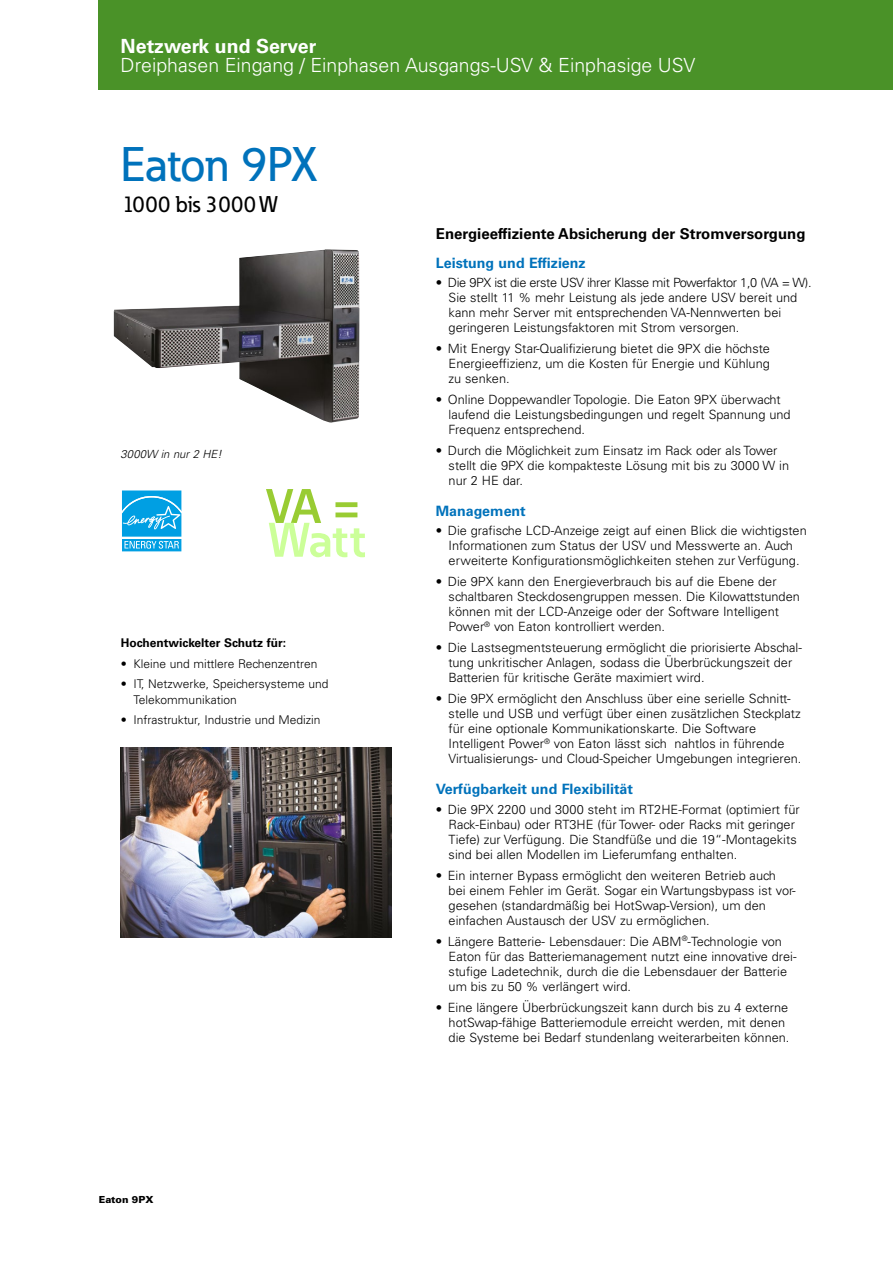
<style>
.page{position:relative;width:893px;height:1263px;background:#fff}
.page>*{position:absolute;margin:0;border:0;box-sizing:border-box;transform-origin:0 0}
._1_2a_Ü1_Produktname{font:500 48px "Eaton";letter-spacing:-.01em;color:#0072bb}
._1_2b_Ü1_Produkt_Unt{font:500 22.5px "Eaton";letter-spacing:.02em;color:#000}
._2_1b_Kapitel_Kasten{font:300 19.5px "Univers";color:#fff}
._2_1a_Kapitel_Kasten{font:700 19.5px "Univers";color:#fff}
._2_3_Ü4_11pt_schwarz{font:700 15px "Univers";color:#000}
._2_4_9_5pt_Blau_bold{font:700 14.25px "Univers";color:#0072bb}
.t1{font:300 12.75px/15px "Univers";color:#000}
.t2{font:300 12px/16.5px "Univers";color:#000}
._4_2a_Überschrift_kl{font:700 12px "Univers";color:#000}
._6_1a_Bildunterschri{font:italic 300 11.25px "Univers";color:#000}
.t3{font:900 9.75px "Univers";color:#000}
</style>
<div class="page">
<div style="left:99px;top:0;width:794px;height:89px;background:#4a9228"></div>
<img style="left:114px;top:249px;width:245px;height:174px">
<img style="left:120px;top:748px;width:271px;height:189px">
<svg style="left:122px;top:490px;width:60px;height:62px;background:#34b2e8"></svg>
<svg style="left:266px;top:489px;width:99px;height:68px"></svg>
<p class="_2_1a_Kapitel_Kasten" style="left:121px;top:35px;width:197px">Netzwerk und Server</p>
<p class="_2_1b_Kapitel_Kasten" style="left:121px;top:54px;width:576px">Dreiphasen Eingang / Einphasen Ausgangs-USV &amp; Einphasige USV</p>
<p class="_1_2a_Ü1_Produktname" style="left:120px;top:135px;width:198px">Eaton 9PX</p>
<p class="_1_2b_Ü1_Produkt_Unt" style="left:123px;top:190px;width:157px">1000 bis 3000W</p>
<p class="_6_1a_Bildunterschri" style="left:121px;top:447px;width:103px">3000W in nur 2 HE!</p>
<p class="_4_2a_Überschrift_kl" style="left:121px;top:636px;width:167px">Hochentwickelter Schutz für:</p>
<p class="t2" style="left:121px;top:655px;width:198px">• Kleine und mittlere Rechenzentren</p>
<p class="t2" style="left:134px;top:675px;width:196px;text-indent:-13px">• IT, Netzwerke, Speichersysteme und<br>Telekommunikation</p>
<p class="t2" style="left:121px;top:711px;width:201px">• Infrastruktur, Industrie und Medizin</p>
<p class="t3" style="left:99px;top:1194px;width:56px">Eaton 9PX</p>
<p class="_2_3_Ü4_11pt_schwarz" style="left:436px;top:225px;width:371px">Energieeffiziente Absicherung der Stromversorgung</p>
<p class="_2_4_9_5pt_Blau_bold" style="left:436px;top:255px;width:151px">Leistung und Effizienz</p>
<p class="t1" style="left:449px;top:275px;width:364px;text-indent:-13px">• Die 9PX ist die erste USV ihrer Klasse mit Powerfaktor 1,0 (VA = W).<br>Sie stellt 11 % mehr Leistung als jede andere USV bereit und kann mehr Server mit entsprechenden VA-Nennwerten bei geringeren Leistungsfaktoren mit Strom versorgen.</p>
<p class="t1" style="left:449px;top:341px;width:323px;text-align:justify;text-indent:-13px">• Mit Energy Star-Qualifizierung bietet die 9PX die höchste Energieeffizienz, um die Kosten für Energie und Kühlung zu senken.</p>
<p class="t1" style="left:449px;top:392px;width:343px;text-indent:-13px">• Online Doppewandler Topologie. Die Eaton 9PX überwacht laufend die Leistungsbedingungen und regelt Spannung und<br>Frequenz entsprechend.</p>
<p class="t1" style="left:449px;top:443px;width:342px;text-indent:-13px">• Durch die Möglichkeit zum Einsatz im Rack oder als Tower stellt die 9PX die kompakteste Lösung mit bis zu 3000 W in nur 2 HE dar.</p>
<p class="_2_4_9_5pt_Blau_bold" style="left:436px;top:503px;width:91px">Management</p>
<p class="t1" style="left:436px;top:523px;width:372px;text-align:center">• Die grafische LCD-Anzeige zeigt auf einen Blick die wichtigsten<br>Informationen zum Status der USV und Messwerte an. Auch erweiterte Konfigurationsmöglichkeiten stehen zur Verfügung.</p>
<p class="t1" style="left:449px;top:574px;width:353px;text-indent:-13px">• Die 9PX kann den Energieverbrauch bis auf die Ebene der schaltbaren Steckdosengruppen messen. Die Kilowattstunden können mit der LCD-Anzeige oder der Software Intelligent Power<sup>®</sup> von Eaton kontrolliert werden.</p>
<p class="t1" style="left:449px;top:640px;width:355px;text-indent:-13px">• Die Lastsegmentsteuerung ermöglicht die priorisierte Abschal&shy;tung unkritischer Anlagen, sodass die Überbrückungszeit der<br>Batterien für kritische Geräte maximiert wird.</p>
<p class="t1" style="left:449px;top:691px;width:354px;text-indent:-13px">• Die 9PX ermöglicht den Anschluss über eine serielle Schnitt&shy;stelle und USB und verfügt über einen zusätzlichen Steckplatz für eine optionale Kommunikationskarte. Die Software Intelligent Power<sup>®</sup> von Eaton lässt sich nahtlos in führende Virtualisierungs- und Cloud-Speicher Umgebungen integrieren.</p>
<p class="_2_4_9_5pt_Blau_bold" style="left:436px;top:781px;width:199px">Verfügbarkeit und Flexibilität</p>
<p class="t1" style="left:449px;top:802px;width:353px;text-indent:-13px">• Die 9PX 2200 und 3000 steht im RT2HE-Format (optimiert für Rack-Einbau) oder RT3HE (für Tower- oder Racks mit geringer Tiefe) zur Verfügung. Die Standfüße und die 19“-Montagekits sind bei allen Modellen im Lieferumfang enthalten.</p>
<p class="t1" style="left:449px;top:867px;width:349px;text-indent:-13px">• Ein interner Bypass ermöglicht den weiteren Betrieb auch bei einem Fehler im Gerät. Sogar ein Wartungsbypass ist vor&shy;gesehen (standardmäßig bei HotSwap-Version), um den einfachen Austausch der USV zu ermöglichen.</p>
<p class="t1" style="left:449px;top:933px;width:350px;text-indent:-13px">• Längere Batterie- Lebensdauer: Die ABM<sup>®</sup>-Technologie von Eaton für das Batteriemanagement nutzt eine innovative drei&shy;stufige Ladetechnik, durch die die Lebensdauer der Batterie um bis zu 50 % verlängert wird.</p>
<p class="t1" style="left:449px;top:999px;width:342px;text-indent:-13px">• Eine längere Überbrückungszeit kann durch bis zu 4 externe hotSwap-fähige Batteriemodule erreicht werden, mit denen die Systeme bei Bedarf stundenlang weiterarbeiten können.</p>
</div>
